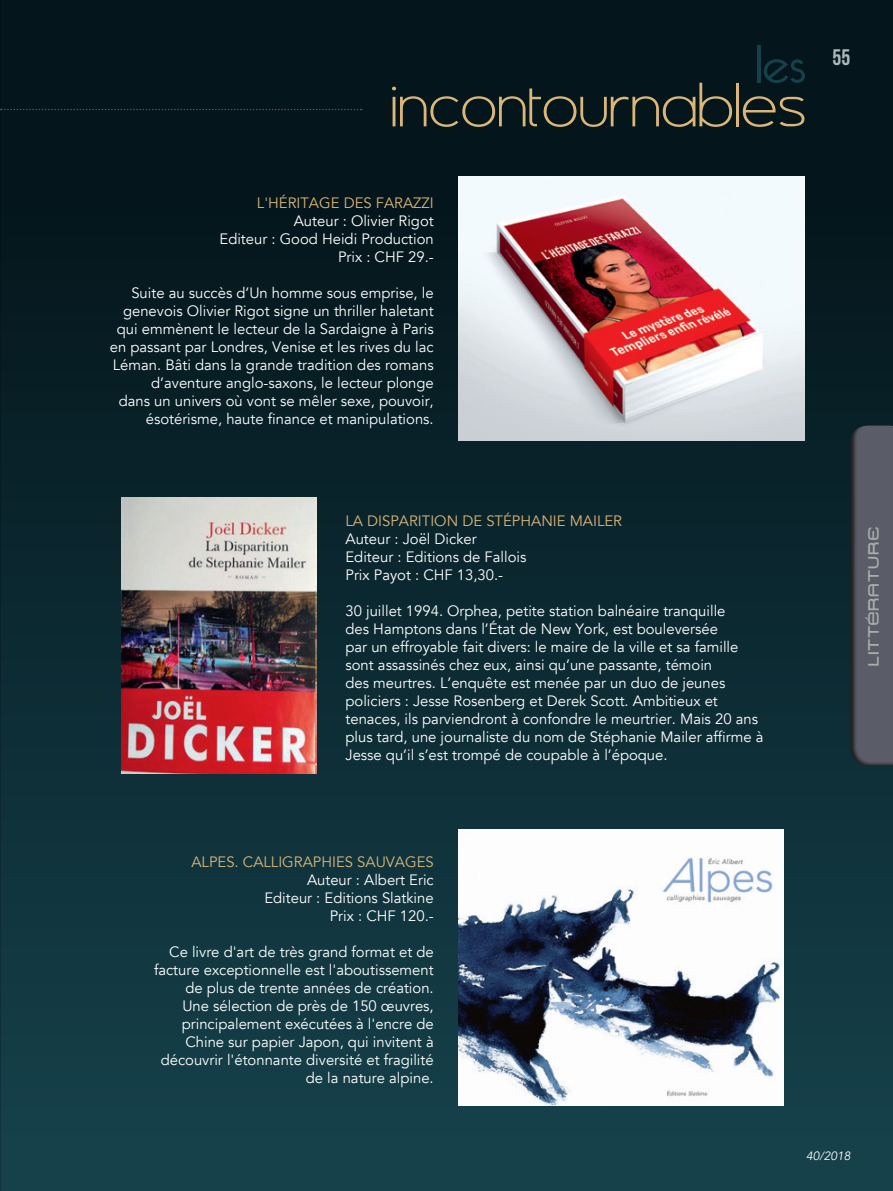
<style>
.page{position:relative;width:893px;height:1191px;background:#16414b}
.page>*{position:absolute;margin:0;border:0;box-sizing:border-box;transform-origin:0 0}
.t1{font:75px "Asenine";letter-spacing:.01em;color:#dab679;scale:1.1 1}
.t2{font:300 52.5px "Bellerose";color:#16414b;scale:1.1 1}
.t3{font:22.5px "Bebas Neue";color:#abb7bd}
.t4{font:15px/18px "Avenir";color:#fff;text-align:right}
.t5{font:15px "Avenir";color:#dab679}
.t6{font:15px "Metro DF";letter-spacing:.05em;color:#adacac}
.t7{font:italic 12px "Avenir";color:#fff}
</style>
<div class="page">
<div style="left:0;top:0;width:893px;height:1133px;background:linear-gradient(to bottom,#021015,#153f49)"></div>
<img style="left:458px;top:176px;width:346px;height:264px">
<img style="left:458px;top:830px;width:326px;height:276px">
<img style="left:122px;top:497px;width:195px;height:276px">
<svg style="left:1px;top:109px;width:361px;height:1px"></svg>
<div style="left:850px;top:424px;width:43px;height:342px;background:#231f20;opacity:.75"></div>
<h2 class="t2" style="left:756px;top:34px;width:47px">les</h2>
<h1 class="t1" style="left:390px;top:66px;width:379px">incontournables</h1>
<p class="t5" style="left:257px;top:194px;width:178px">L'HÉRITAGE DES FARAZZI</p>
<p class="t4" style="left:220px;top:212px;width:216px">Auteur : Olivier Rigot<br>Editeur : Good Heidi Production<br>Prix : CHF 29.-</p>
<p class="t4" style="left:110px;top:284px;width:325px">Suite au succès d’Un homme sous emprise, le genevois Olivier Rigot signe un thriller haletant qui emmènent le lecteur de la Sardaigne à Paris en passant par Londres, Venise et les rives du lac Léman. Bâti dans la grande tradition des romans d’aventure anglo-saxons, le lecteur plonge<br>dans un univers où vont se mêler sexe, pouvoir, ésotérisme, haute finance et manipulations.</p>
<h3 class="t3" style="left:833px;top:45px;width:19px">55</h3>
<p class="t5" style="left:345px;top:511px;width:278px">LA DISPARITION DE STÉPHANIE MAILER</p>
<p class="t4" style="left:345px;top:529px;width:182px;text-align:left">Auteur : Joël Dicker<br>Editeur : Editions de Fallois<br>Prix Payot : CHF 13,30.-</p>
<p class="t4" style="left:345px;top:601px;width:419px;text-align:left">30 juillet 1994. Orphea, petite station balnéaire tranquille<br>des Hamptons dans l’État de New York, est bouleversée<br>par un effroyable fait divers: le maire de la ville et sa famille sont assassinés chez eux, ainsi qu’une passante, témoin<br>des meurtres. L’enquête est menée par un duo de jeunes policiers : Jesse Rosenberg et Derek Scott. Ambitieux et tenaces, ils parviendront à confondre le meurtrier. Mais 20 ans plus tard, une journaliste du nom de Stéphanie Mailer affirme à Jesse qu’il s’est trompé de coupable à l’époque.</p>
<p class="t6" style="left:865px;top:665px;width:140px;rotate:-90deg">LITTÉRATURE</p>
<p class="t5" style="left:191px;top:853px;width:244px">ALPES. CALLIGRAPHIES SAUVAGES</p>
<p class="t4" style="left:264px;top:871px;width:171px">Auteur : Albert Eric<br>Editeur : Editions Slatkine<br>Prix : CHF 120.-</p>
<p class="t4" style="left:154px;top:943px;width:281px">Ce livre d'art de très grand format et de facture exceptionnelle est l'aboutissement de plus de trente années de création.<br>Une sélection de près de 150 œuvres, principalement exécutées à l'encre de Chine sur papier Japon, qui invitent à découvrir l'étonnante diversité et fragilité de la nature alpine.</p>
<p class="t7" style="left:806px;top:1149px;width:46px">40/2018</p>
</div>
